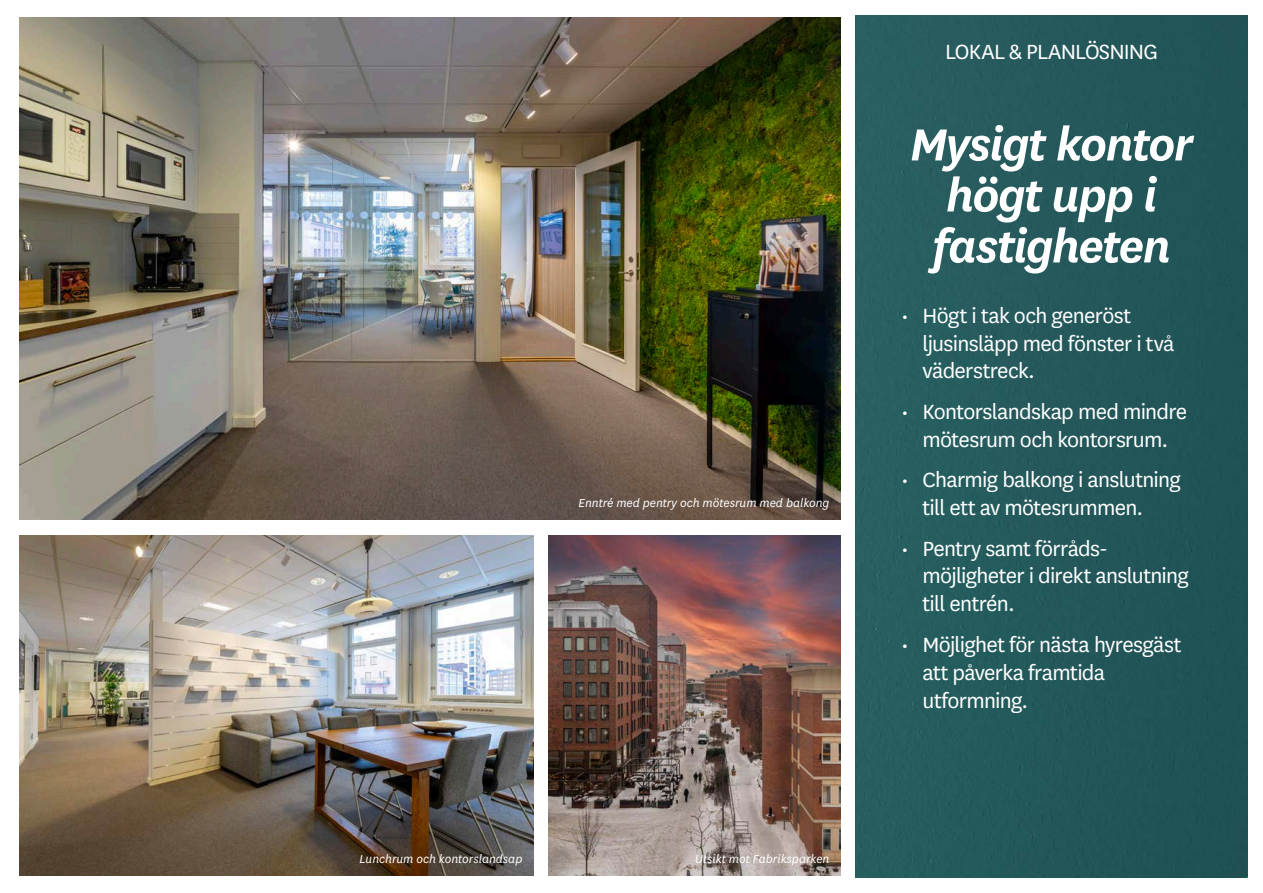
<style>
.page{position:relative;width:1263px;height:893px;background:#fff}
.page>*{position:absolute;margin:0;border:0;box-sizing:border-box;transform-origin:0 0}
.t1{font:italic 600 52.5px "Skandia Sans";letter-spacing:-.035em;color:#fff}
.t2{font:24px/27.8px "Skandia Sans";letter-spacing:-.03em;color:#fff}
.t3{font:italic 13.5px "Skandia Sans";color:#fff}
</style>
<div class="page">
<img style="left:19px;top:17px;width:821px;height:503px">
<div style="left:855px;top:16px;width:392px;height:861px;background:#25595c"></div>
<img style="left:19px;top:536px;width:514px;height:340px">
<img style="left:549px;top:536px;width:291px;height:340px">
<p class="t3" style="left:579px;top:494px;width:252px">Enntré med pentry och mötesrum med balkong</p>
<p class="t3" style="left:360px;top:850px;width:164px">Lunchrum och kontorslandsap</p>
<p class="t3" style="left:695px;top:850px;width:136px">Utsikt mot Fabriksparken</p>
<p class="t2" style="left:945px;top:37px;width:214px">LOKAL &amp; PLANLÖSNING</p>
<p class="t1" style="left:910px;top:109px;width:285px">Mysigt kontor</p>
<p class="t1" style="left:945px;top:160px;width:214px">högt upp i</p>
<p class="t1" style="left:932px;top:211px;width:240px">fastigheten</p>
<p class="t2" style="left:922px;top:301px;width:253px;text-indent:-21px">• Högt i tak och generöst ljusinsläpp med fönster i två väderstreck.</p>
<p class="t2" style="left:901px;top:397px;width:287px;text-align:center">• Kontorslandskap med mindre mötesrum och kontorsrum.</p>
<p class="t2" style="left:922px;top:465px;width:260px;text-indent:-21px">• Charmig balkong i anslutning till ett av mötesrummen.</p>
<p class="t2" style="left:922px;top:533px;width:268px;text-indent:-21px">• Pentry samt förråds&shy;möjligheter i direkt anslutning till entrén.</p>
<p class="t2" style="left:922px;top:630px;width:260px;text-indent:-21px">• Möjlighet för nästa hyresgäst att påverka framtida utformning.</p>
</div>
